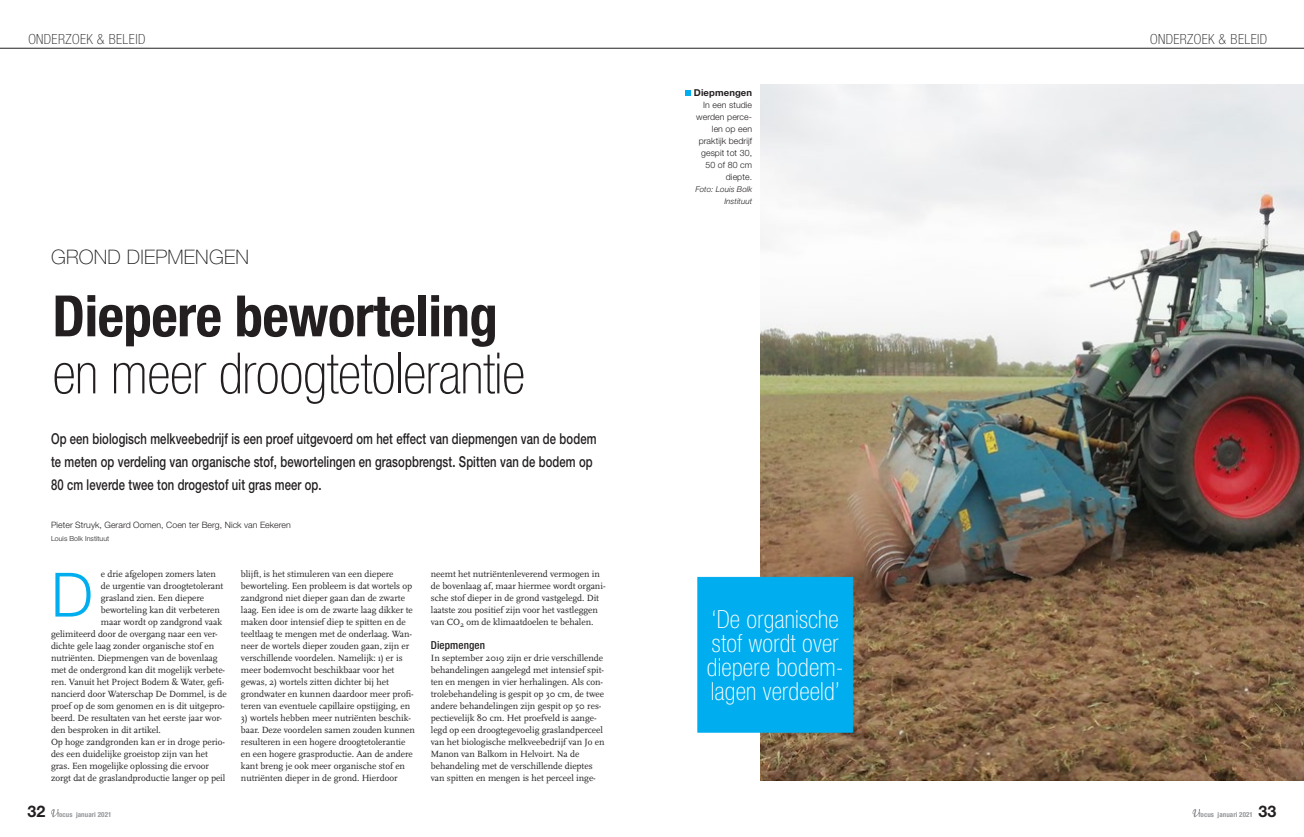
<style>
.page{position:relative;width:1304px;height:837px;background:#fff}
.page>*{position:absolute;margin:0;border:0;box-sizing:border-box;transform-origin:0 0}
.t1{font:300 61.1px "Helvetica Neue LT Std";color:#00aeef}
.t2{font:100 condensed 57px "Helvetica Neue LT Std";letter-spacing:-.01em;color:#231f20}
.t3{font:700 condensed 57px "Helvetica Neue LT Std";letter-spacing:-.01em;color:#231f20}
.t4{font:100 condensed 25px/24px "Helvetica Neue LT Std";letter-spacing:.01em;color:#fff}
.t5{font:100 20px "Helvetica Neue LT Std";letter-spacing:.01em;color:#231f20}
.t6{font:700 16px "Helvetica Neue LT Std";color:#231f20}
.t7{font:500 15px/23px "Helvetica Neue LT Std";letter-spacing:.01em;color:#231f20;scale:.75 1}
.t8{font:100 condensed 14px "Helvetica Neue LT Std";letter-spacing:.03em;color:#231f20}
.t9{font:500 condensed 11px "Helvetica Neue LT Std";letter-spacing:.01em;color:#231f20}
.t10{font:700 9.5px "Helvetica Neue LT Std";letter-spacing:.01em;color:#231f20}
.t11{font:9.4px/12px "Scala OT";letter-spacing:-.005em;color:#231f20}
.t12{font:300 8.8px/12px "Helvetica Neue LT Std";letter-spacing:.01em;color:#231f20;text-align:right}
.t13{font:italic 300 8px/12px "Helvetica Neue LT Std";letter-spacing:.01em;color:#231f20;text-align:right}
.t14{font:700 condensed 7px "Helvetica Neue LT Std";letter-spacing:.01em;color:#939598}
.t15{font:300 7px "Helvetica Neue LT Std";letter-spacing:.01em;color:#231f20}
</style>
<div class="page">
<hr style="left:0;top:48px;width:1304px;height:1px;background:#231f20">
<svg style="left:1192px;top:809px;width:8px;height:8px"></svg>
<svg style="left:51px;top:809px;width:8px;height:8px"></svg>
<img style="left:761px;top:84px;width:543px;height:696px">
<div style="left:697px;top:576px;width:156px;height:156px;background:#00aeef;border:1px solid #00aeef"></div>
<svg style="left:685px;top:90px;width:6px;height:6px"></svg>
<h3 class="t8" style="left:28px;top:31px;width:119px">ONDERZOEK &amp; BELEID</h3>
<h3 class="t8" style="left:1150px;top:31px;width:119px">ONDERZOEK &amp; BELEID</h3>
<h3 class="t5" style="left:51px;top:245px;width:199px">GROND DIEPMENGEN</h3>
<h2 class="t3" style="left:52px;top:281px;width:447px">Diepere beworteling</h2>
<h2 class="t2" style="left:52px;top:341px;width:474px">en meer droogtetolerantie</h2>
<p class="t7" style="left:51px;top:427px;width:729px">Op een biologisch melkveebedrijf is een proef uitgevoerd om het effect van diepmengen van de bodem te meten op verdeling van organische stof, bewortelingen en grasopbrengst. Spitten van de bodem op<br>80 cm leverde twee ton drogestof uit gras meer op.</p>
<p class="t12" style="left:51px;top:519px;width:241px">Pieter Struyk, Gerard Oomen, Coen ter Berg, Nick van Eekeren</p>
<p class="t15" style="left:51px;top:533px;width:60px">Louis Bolk Instituut</p>
<p class="t11" style="left:241px;top:567px;width:174px">blijft, is het stimuleren van een diepere beworteling. Een probleem is dat wortels op zandgrond niet dieper gaan dan de zwarte laag. Een idee is om de zwarte laag dikker te maken door intensief diep te spitten en de teeltlaag te mengen met de onderlaag. Wan&shy;neer de wortels dieper zouden gaan, zijn er verschillende voordelen. Namelijk: 1) er is meer bodemvocht beschikbaar voor het gewas, 2) wortels zitten dichter bij het grondwater en kunnen daardoor meer profi&shy;teren van eventuele capillaire opstijging, en</p>
<p class="t11" style="left:241px;top:711px;width:175px">3) wortels hebben meer nutriënten beschik&shy;baar. Deze voordelen samen zouden kunnen resulteren in een hogere droogtetolerantie en een hogere grasproductie. Aan de andere kant breng je ook meer organische stof en nutriënten dieper in de grond. Hierdoor</p>
<h1 class="t1" style="left:51px;top:557px;width:43px">D</h1>
<p class="t11" style="left:101px;top:567px;width:117px">e drie afgelopen zomers laten</p>
<p class="t11" style="left:101px;top:579px;width:124px">de urgentie van droogtetolerant</p>
<p class="t11" style="left:101px;top:591px;width:105px">grasland zien. Een diepere</p>
<p class="t11" style="left:101px;top:603px;width:121px">beworteling kan dit verbeteren</p>
<p class="t11" style="left:101px;top:615px;width:123px">maar wordt op zandgrond vaak</p>
<p class="t11" style="left:51px;top:627px;width:168px">gelimiteerd door de overgang naar een ver-</p>
<p class="t11" style="left:51px;top:639px;width:165px">dichte gele laag zonder organische stof en</p>
<p class="t11" style="left:51px;top:651px;width:168px">nutriënten. Diepmengen van de bovenlaag</p>
<p class="t11" style="left:51px;top:663px;width:176px">met de ondergrond kan dit mogelijk verbete-</p>
<p class="t11" style="left:51px;top:675px;width:175px">ren. Vanuit het Project Bodem &amp; Water, gefi-</p>
<p class="t11" style="left:51px;top:687px;width:177px">nancierd door Waterschap De Dommel, is de</p>
<p class="t11" style="left:51px;top:699px;width:175px">proef op de som genomen en is dit uitgepro-</p>
<p class="t11" style="left:51px;top:711px;width:173px">beerd. De resultaten van het eerste jaar wor-</p>
<p class="t11" style="left:51px;top:723px;width:111px">den besproken in dit artikel.</p>
<p class="t11" style="left:51px;top:735px;width:176px">Op hoge zandgronden kan er in droge perio-</p>
<p class="t11" style="left:51px;top:747px;width:158px">des een duidelijke groeistop zijn van het</p>
<p class="t11" style="left:51px;top:759px;width:159px">gras. Een mogelijke oplossing die ervoor</p>
<p class="t11" style="left:51px;top:771px;width:176px">zorgt dat de graslandproductie langer op peil</p>
<p class="t11" style="left:431px;top:567px;width:176px">neemt het nutriëntenleverend vermogen in de bovenlaag af, maar hiermee wordt organi&shy;sche stof dieper in de grond vastgelegd. Dit laatste zou positief zijn voor het vastleggen van CO<sub>2</sub> om de klimaatdoelen te behalen.</p>
<p class="t9" style="left:431px;top:638px;width:56px">Diepmengen</p>
<p class="t11" style="left:431px;top:651px;width:175px">In september 2019 zijn er drie verschillende behandelingen aangelegd met intensief spit&shy;ten en mengen in vier herhalingen. Als con&shy;trolebehandeling is gespit op 30 cm, de twee andere behandelingen zijn gespit op 50 res&shy;pectievelijk 80 cm. Het proefveld is aange&shy;legd op een droogtegevoelig graslandperceel van het biologische melkveebedrijf van Jo en Manon van Balkom in Helvoirt. Na de behandeling met de verschillende dieptes van spitten en mengen is het perceel inge-</p>
<p class="t10" style="left:694px;top:87px;width:60px">Diepmengen</p>
<p class="t12" style="left:696px;top:99px;width:57px">In een studie werden perce&shy;len op een praktijk bedrijf gespit tot 30,<br>50 of 80 cm diepte.</p>
<p class="t13" style="left:695px;top:183px;width:58px">Foto: Louis Bolk<br>Instituut</p>
<h3 class="t4" style="left:707px;top:606px;width:138px">‘De organische stof wordt over diepere bodem&shy;lagen verdeeld’</h3>
<h3 class="t6" style="left:28px;top:800px;width:19px">32</h3>
<p class="t14" style="left:57px;top:809px;width:56px">focus januari 2021</p>
<p class="t14" style="left:1198px;top:809px;width:56px">focus januari 2021</p>
<h3 class="t6" style="left:1259px;top:800px;width:19px">33</h3>
</div>
